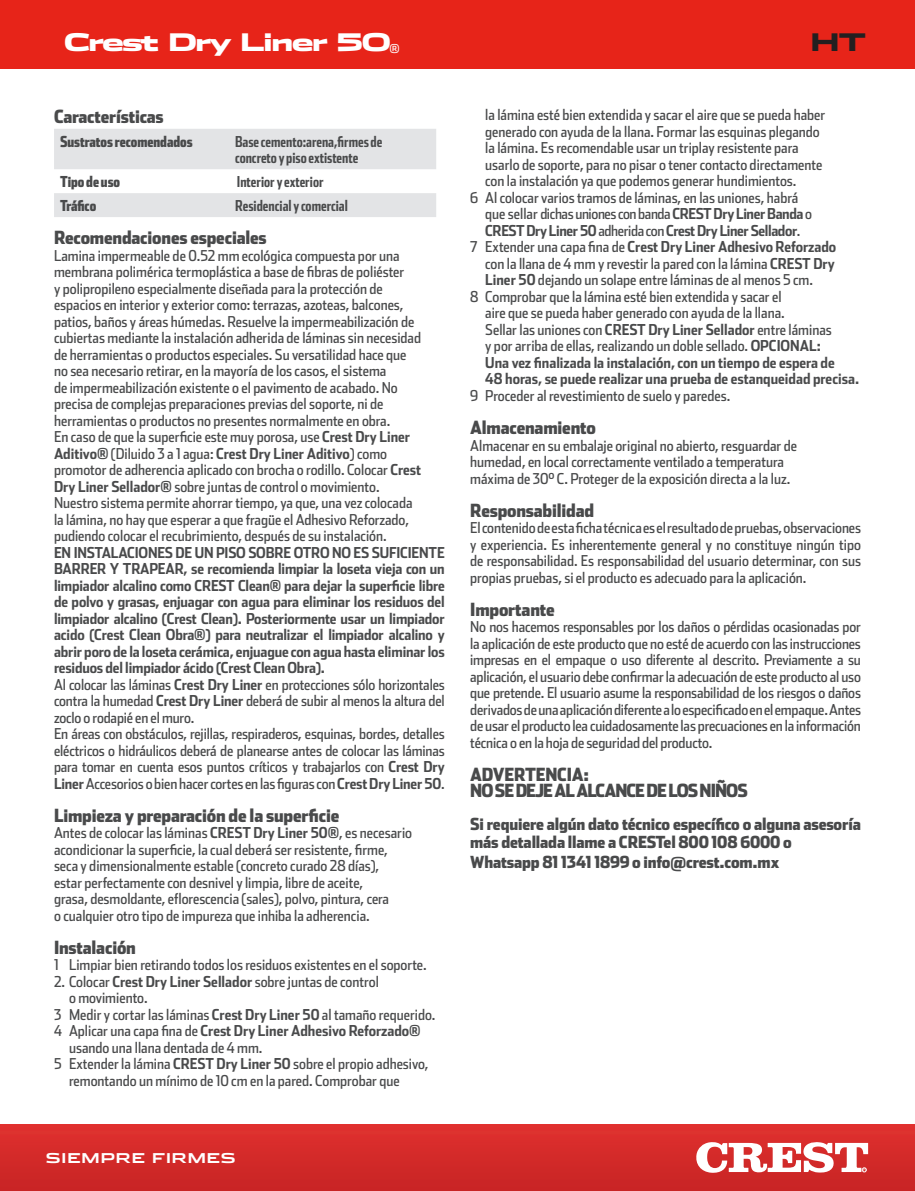
<style>
.page{position:relative;width:915px;height:1191px;background:#fff}
.page>*{position:absolute;margin:0;border:0;box-sizing:border-box;transform-origin:0 0}
.t1{font:900 24px "Stainless Ext";letter-spacing:-.075em;color:#fff}
.t2{font:900 24px "Stainless Ext";color:#231f20}
.t3{font:900 18px "Stainless Cond";letter-spacing:-.01em;color:#494a4b}
.t4{font:900 18px/16.5px "Stainless Cond";letter-spacing:-.05em;color:#494a4b}
.t5{font:900 16.5px/18px "Stainless Cond";letter-spacing:-.01em;color:#494a4b}
.t6{font:15px/16.5px "Stainless Cond";color:#494a4b}
.t7{font:700 15px/16.5px "Stainless Cond";letter-spacing:-.01em;color:#494a4b}
.t8{font:700 15px/16.5px "Stainless Comp";color:#494a4b}
.t9{font:15px "Stainless Cond";letter-spacing:-.025em;color:#494a4b}
.t10{font:900 15px "Stainless Comp";color:#494a4b}
.t11{font:700 13.5px "Stainless Ext";letter-spacing:.025em;color:#fff}
.s1{font-weight:700}
.s2{font-weight:400}
</style>
<div class="page">
<svg style="left:54px;top:129px;width:382px;height:88px"></svg>
<div style="left:0;top:0;width:914px;height:68px;background:#e72419"></div>
<img style="left:0;top:1124px;width:914px;height:67px">
<svg style="left:694px;top:1141px;width:173px;height:32px"></svg>
<h1 class="t1" style="left:64px;top:28px;width:337px">Crest Dry Liner 50<sub>®</sub></h1>
<h1 class="t2" style="left:810px;top:28px;width:58px">HT</h1>
<p class="t3" style="left:54px;top:105px;width:111px">Características</p>
<p class="t10" style="left:60px;top:132px;width:134px">Sustratos recomendados</p>
<p class="t8" style="left:235px;top:133px;width:149px">Base cemento:arena,firmes de concreto y piso extistente</p>
<p class="t10" style="left:60px;top:172px;width:61px">Tipo de uso</p>
<p class="t8" style="left:237px;top:173px;width:88px">Interior y exterior</p>
<p class="t10" style="left:60px;top:196px;width:38px">Tráfico</p>
<p class="t8" style="left:235px;top:197px;width:114px">Residencial y comercial</p>
<p class="t3" style="left:54px;top:226px;width:214px">Recomendaciones especiales</p>
<p class="t6" style="left:54px;top:247px;width:368px">Lamina impermeable de 0.52 mm ecológica compuesta por una membrana polimérica termoplástica a base de fibras de poliéster<br>y polipropileno especialmente diseñada para la protección de espacios en interior y exterior como: terrazas, azoteas, balcones, patios, baños y áreas húmedas. Resuelve la impermeabilización de cubiertas mediante la instalación adherida de láminas sin necesidad de herramientas o productos especiales. Su versatilidad hace que no sea necesario retirar, en la mayoría de los casos, el sistema<br>de impermeabilización existente o el pavimento de acabado. No precisa de complejas preparaciones previas del soporte, ni de herramientas o productos no presentes normalmente en obra.<br>En caso de que la superficie este muy porosa, use <span class="s1">Crest Dry Liner Aditivo®</span> (Diluido 3 a 1 agua: <span class="s1">Crest Dry Liner Aditivo</span>) como promotor de adherencia aplicado con brocha o rodillo. Colocar <span class="s1">Crest Dry Liner Sellador®</span> sobre juntas de control o movimiento.<br>Nuestro sistema permite ahorrar tiempo, ya que, una vez colocada la lámina, no hay que esperar a que fragüe el Adhesivo Reforzado, pudiendo colocar el recubrimiento, después de su instalación.</p>
<p class="t7" style="left:54px;top:544px;width:392px">EN INSTALACIONES DE UN PISO SOBRE OTRO NO ES SUFICIENTE BARRER Y TRAPEAR, se recomienda limpiar la loseta vieja con un limpiador alcalino como CREST Clean® para dejar la superficie libre de polvo y grasas, enjuagar con agua para eliminar los residuos del limpiador alcalino (Crest Clean). Posteriormente usar un limpiador acido (Crest Clean Obra®) para neutralizar el limpiador alcalino y abrir poro de la loseta cerámica, enjuague con agua hasta eliminar los residuos del limpiador ácido (Crest Clean Obra).<br><span class="s2">Al colocar las láminas</span> Crest Dry Liner <span class="s2">en protecciones sólo horizontales contra la humedad</span> Crest Dry Liner <span class="s2">deberá de subir al menos la altura del zoclo o rodapié en el muro.<br>En áreas con obstáculos, rejillas, respiraderos, esquinas, bordes, detalles eléctricos o hidráulicos deberá de planearse antes de colocar las láminas para tomar en cuenta esos puntos críticos y trabajarlos con</span> Crest Dry Liner <span class="s2">Accesorios o bien hacer cortes en las figuras con</span> Crest Dry Liner 50<span class="s2">.</span></p>
<p class="t3" style="left:54px;top:804px;width:287px">Limpieza y preparación de la superficie</p>
<p class="t6" style="left:54px;top:824px;width:359px">Antes de colocar las láminas <span class="s1">CREST Dry Liner 50®</span>, es necesario acondicionar la superficie, la cual deberá ser resistente, firme, seca y dimensionalmente estable (concreto curado 28 días),<br>estar perfectamente con desnivel y limpia, libre de aceite,<br>grasa, desmoldante, eflorescencia (sales), polvo, pintura, cera<br>o cualquier otro tipo de impureza que inhiba la adherencia.</p>
<p class="t3" style="left:54px;top:936px;width:83px">Instalación</p>
<p class="t6" style="left:54px;top:956px;width:374px">1 Limpiar bien retirando todos los residuos existentes en el soporte.</p>
<p class="t6" style="left:54px;top:973px;width:326px">2. Colocar <span class="s1">Crest Dry Liner Sellador</span> sobre juntas de control</p>
<p class="t6" style="left:69px;top:989px;width:80px">o movimiento.</p>
<p class="t6" style="left:54px;top:1006px;width:383px">3 Medir y cortar las láminas <span class="s1">Crest Dry Liner 50</span> al tamaño requerido.</p>
<p class="t7" style="left:54px;top:1022px;width:368px"><span class="s2">4 Aplicar una capa fina de</span> Crest Dry Liner Adhesivo Reforzado®</p>
<p class="t6" style="left:69px;top:1039px;width:195px">usando una llana dentada de 4 mm.</p>
<p class="t6" style="left:54px;top:1055px;width:376px">5 Extender la lámina <span class="s1">CREST Dry Liner 50</span> sobre el propio adhesivo,</p>
<p class="t6" style="left:69px;top:1072px;width:332px">remontando un mínimo de 10 cm en la pared. Comprobar que</p>
<p class="t11" style="left:46px;top:1149px;width:192px">SIEMPRE FIRMES</p>
<p class="t6" style="left:485px;top:106px;width:341px">la lámina esté bien extendida y sacar el aire que se pueda haber</p>
<p class="t6" style="left:485px;top:123px;width:336px">generado con ayuda de la llana. Formar las esquinas plegando</p>
<p class="t6" style="left:485px;top:139px;width:315px">la lámina. Es recomendable usar un triplay resistente para</p>
<p class="t6" style="left:485px;top:156px;width:338px">usarlo de soporte, para no pisar o tener contacto directamente</p>
<p class="t6" style="left:485px;top:172px;width:312px">con la instalación ya que podemos generar hundimientos.</p>
<p class="t6" style="left:470px;top:189px;width:329px">6 Al colocar varios tramos de láminas, en las uniones, habrá</p>
<p class="t9" style="left:485px;top:205px;width:328px">que sellar dichas uniones con banda <span class="s1">CREST Dry Liner Banda</span> o</p>
<p class="t7" style="left:485px;top:222px;width:317px">CREST Dry Liner 50 <span class="s2">adherida con</span> Crest Dry Liner Sellador<span class="s2">.</span></p>
<p class="t7" style="left:470px;top:238px;width:367px"><span class="s2">7 Extender una capa fina de</span> Crest Dry Liner Adhesivo Reforzado</p>
<p class="t6" style="left:485px;top:255px;width:351px">con la llana de 4 mm y revestir la pared con la lámina <span class="s1">CREST Dry</span></p>
<p class="t6" style="left:485px;top:271px;width:329px"><span class="s1">Liner 50</span> dejando un solape entre láminas de al menos 5 cm.</p>
<p class="t6" style="left:470px;top:288px;width:313px">8 Comprobar que la lámina esté bien extendida y sacar el</p>
<p class="t6" style="left:485px;top:304px;width:301px">aire que se pueda haber generado con ayuda de la llana.</p>
<p class="t6" style="left:485px;top:321px;width:348px">Sellar las uniones con <span class="s1">CREST Dry Liner Sellador</span> entre láminas</p>
<p class="t6" style="left:485px;top:337px;width:337px">y por arriba de ellas, realizando un doble sellado. <span class="s1">OPCIONAL:</span></p>
<p class="t7" style="left:485px;top:354px;width:351px">Una vez finalizada la instalación, con un tiempo de espera de</p>
<p class="t7" style="left:485px;top:370px;width:375px">48 horas, se puede realizar una prueba de estanqueidad precisa.</p>
<p class="t6" style="left:470px;top:387px;width:261px">9 Proceder al revestimiento de suelo y paredes.</p>
<p class="t3" style="left:470px;top:416px;width:127px">Almacenamiento</p>
<p class="t6" style="left:470px;top:436px;width:328px">Almacenar en su embalaje original no abierto, resguardar de humedad, en local correctamente ventilado a temperatura máxima de 30° C. Proteger de la exposición directa a la luz.</p>
<p class="t3" style="left:470px;top:499px;width:125px">Responsabilidad</p>
<p class="t6" style="left:470px;top:519px;width:392px;text-align:justify">El contenido de esta ficha técnica es el resultado de pruebas, observaciones y experiencia. Es inherentemente general y no constituye ningún tipo de responsabilidad. Es responsabilidad del usuario determinar, con sus propias pruebas, si el producto es adecuado para la aplicación.</p>
<p class="t3" style="left:470px;top:598px;width:86px">Importante</p>
<p class="t6" style="left:470px;top:618px;width:392px;text-align:justify">No nos hacemos responsables por los daños o pérdidas ocasionadas por la aplicación de este producto que no esté de acuerdo con las instrucciones impresas en el empaque o uso diferente al descrito. Previamente a su aplicación, el usuario debe confirmar la adecuación de este producto al uso que pretende. El usuario asume la responsabilidad de los riesgos o daños derivados de una aplicación diferente a lo especificado en el empaque. Antes de usar el producto lea cuidadosamente las precuaciones en la información técnica o en la hoja de seguridad del producto.</p>
<p class="t4" style="left:470px;top:765px;width:279px">ADVERTENCIA:<br>NO SE DEJE AL ALCANCE DE LOS NIÑOS</p>
<p class="t5" style="left:470px;top:815px;width:392px">Si requiere algún dato técnico específico o alguna asesoría más detallada llame a CRESTel 800 108 6000 o</p>
<p class="t5" style="left:470px;top:852px;width:310px">Whatsapp 81 1341 1899 o info@crest.com.mx</p>
</div>
